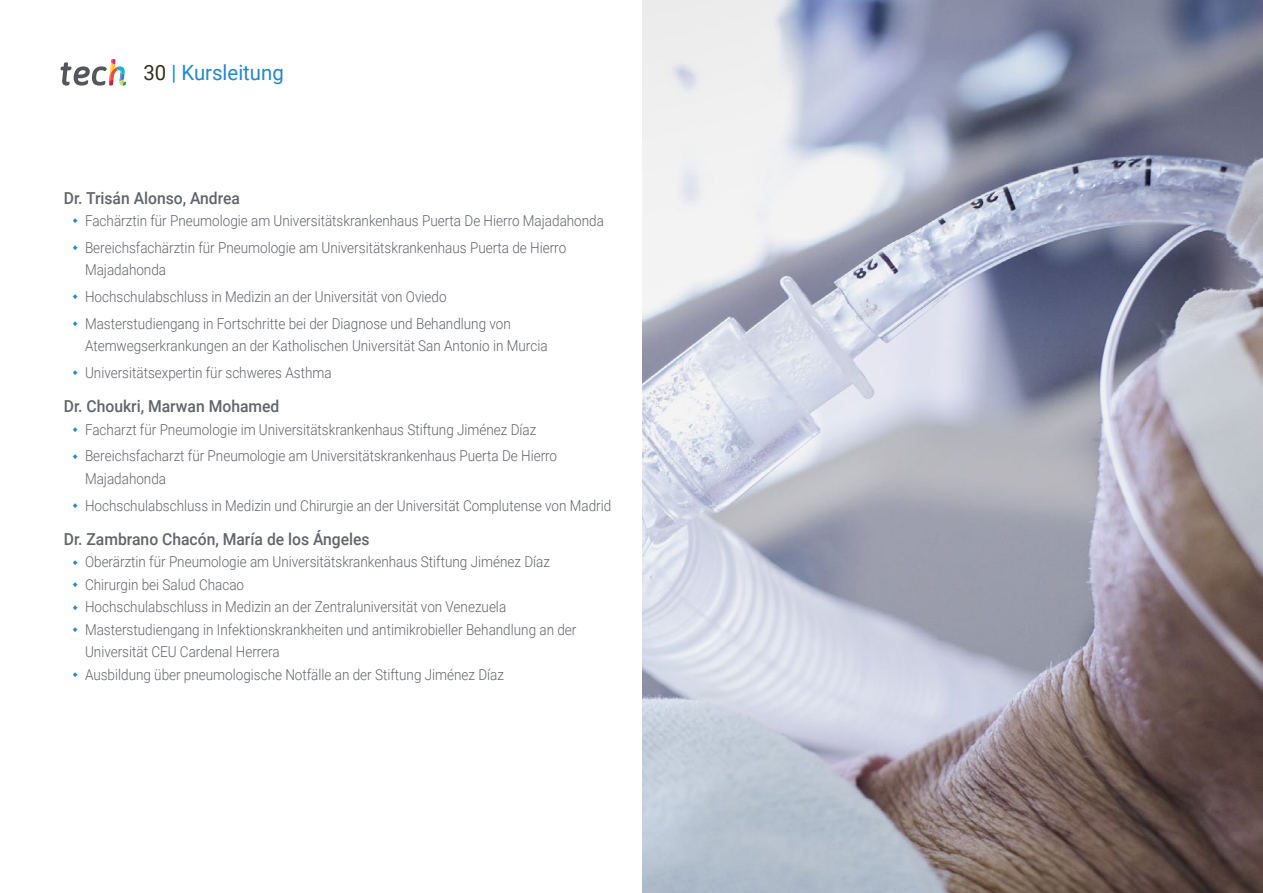
<style>
.page{position:relative;width:1263px;height:893px;background:#fff}
.page>*{position:absolute;margin:0;border:0;box-sizing:border-box;transform-origin:0 0}
.t1{font:21px "Roboto";color:#2488c9}
.t2{font:500 16.5px "Roboto";color:#61646a;scale:.95 1}
.t3{font:300 15px/26.7px "Roboto";color:#61646a;scale:.9 1}
.s1{color:#312e20}
</style>
<div class="page">
<svg style="left:61px;top:59px;width:65px;height:27px"></svg>
<img style="left:642px;top:0;width:621px;height:893px">
<h1 class="t1" style="left:144px;top:57px;width:142px"><span class="s1">30</span> | Kursleitung</h1>
<p class="t2" style="left:64px;top:186px;width:187px">Dr. Trisán Alonso, Andrea</p>
<p class="t3" style="left:85px;top:207px;width:578px">Fachärztin für Pneumologie am Universitätskrankenhaus Puerta De Hierro Majadahonda<br>Bereichsfachärztin für Pneumologie am Universitätskrankenhaus Puerta de Hierro</p>
<p class="t3" style="left:85px;top:256px;width:475px">Majadahonda<br>Hochschulabschluss in Medizin an der Universität von Oviedo<br>Masterstudiengang in Fortschritte bei der Diagnose und Behandlung von</p>
<p class="t3" style="left:85px;top:332px;width:515px">Atemwegserkrankungen an der Katholischen Universität San Antonio in Murcia<br>Universitätsexpertin für schweres Asthma</p>
<p class="t2" style="left:64px;top:395px;width:228px">Dr. Choukri, Marwan Mohamed</p>
<p class="t3" style="left:85px;top:415px;width:526px">Facharzt für Pneumologie im Universitätskrankenhaus Stiftung Jiménez Díaz<br>Bereichsfacharzt für Pneumologie am Universitätskrankenhaus Puerta De Hierro</p>
<p class="t3" style="left:85px;top:465px;width:586px">Majadahonda<br>Hochschulabschluss in Medizin und Chirurgie an der Universität Complutense von Madrid</p>
<p class="t2" style="left:64px;top:528px;width:323px">Dr. Zambrano Chacón, María de los Ángeles</p>
<p class="t3" style="left:85px;top:550px;width:547px;line-height:22.5px">Oberärztin für Pneumologie am Universitätskrankenhaus Stiftung Jiménez Díaz Chirurgin bei Salud Chacao<br>Hochschulabschluss in Medizin an der Zentraluniversität von Venezuela Masterstudiengang in Infektionskrankheiten und antimikrobieller Behandlung an der Universität CEU Cardenal Herrera<br>Ausbildung über pneumologische Notfälle an der Stiftung Jiménez Díaz</p>
</div>
